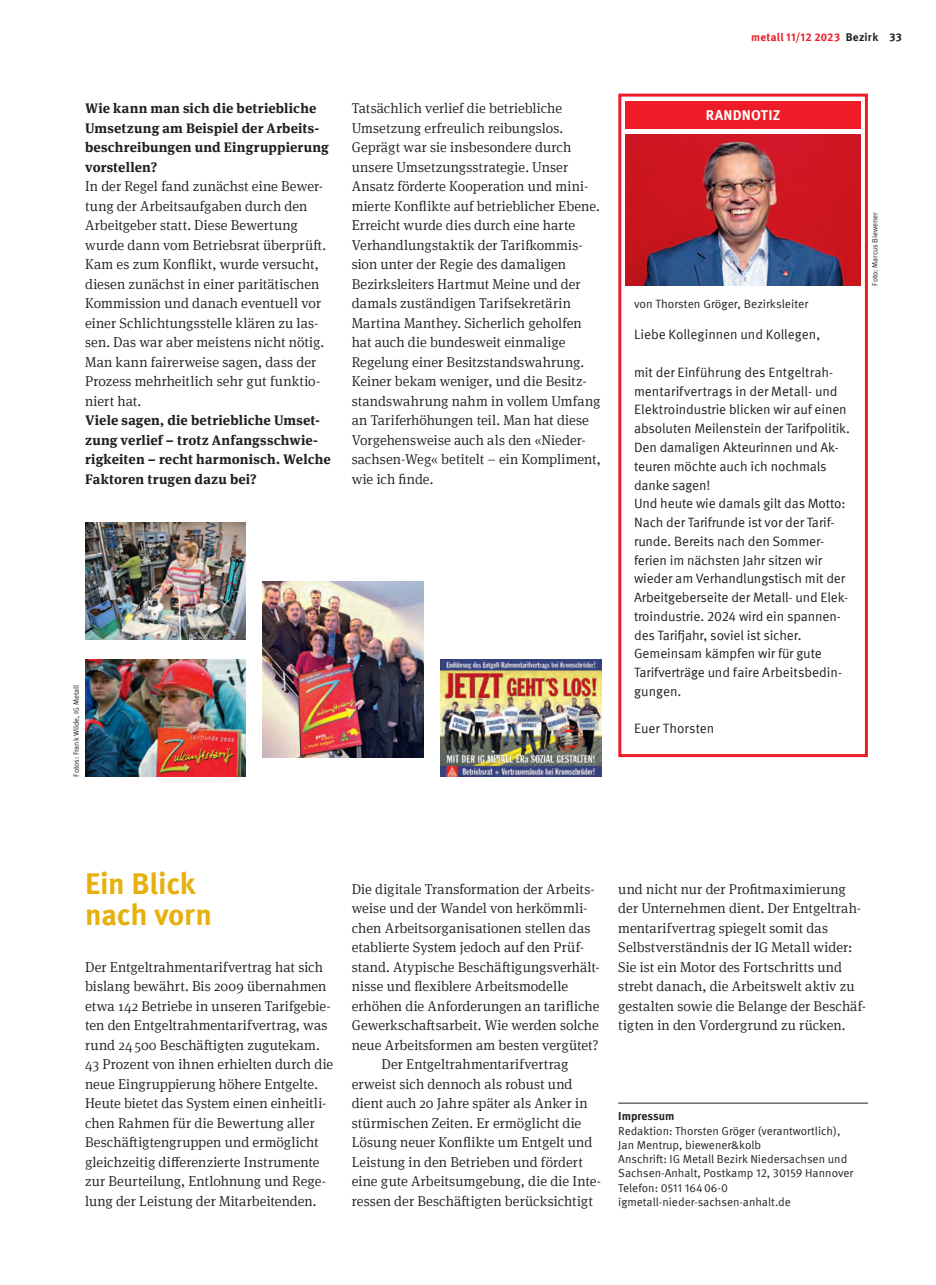
<style>
.page{position:relative;width:936px;height:1285px;background:#fff}
.page>*{position:absolute;margin:0;border:0;box-sizing:border-box;transform-origin:0 0}
.t1{font:700 30px/31.5px "Meta IGM";letter-spacing:-.01em;color:#e6b00d}
.t2{font:300 14.25px/19.5px "Meta Serif IGM";color:#231f20}
.t3{font:700 14.25px "Meta IGM";letter-spacing:.01em;color:#fff}
.t4{font:700 13.8px/19.5px "Meta Serif IGM";letter-spacing:.01em;color:#231f20}
.t5{font:13.5px/18.8px "Meta IGM";letter-spacing:-.01em;color:#231f20}
.t6{font:12px "Meta IGM";color:#231f20}
.t7{font:11.7px/14.2px "Meta IGM";color:#231f20}
.t8{font:700 11.7px "Meta IGM";letter-spacing:-.005em;color:#231f20}
.t9{font:700 11.25px "Meta IGM";letter-spacing:.015em;color:#ee1c28}
.t10{font:7.5px "Meta IGM";color:#231f20}
.s1{color:#231f20}
</style>
<div class="page">
<hr style="left:618px;top:1102px;width:249px;height:1px;background:#231f20">
<div style="left:625px;top:101px;width:235px;height:28px;background:#ee1c28"></div>
<div style="left:618px;top:94px;width:249px;height:663px;border:3px solid #ee1c28"></div>
<img style="left:625px;top:134px;width:235px;height:152px">
<img style="left:85px;top:523px;width:161px;height:117px">
<img style="left:263px;top:581px;width:160px;height:176px">
<img style="left:85px;top:659px;width:161px;height:117px">
<img style="left:440px;top:659px;width:161px;height:117px">
<p class="t4" style="left:85px;top:97px;width:245px">Wie kann man sich die betriebliche<br>Umsetzung am Beispiel der Arbeits&shy;beschreibungen und Eingruppierung vorstellen?</p>
<p class="t2" style="left:85px;top:176px;width:242px">In der Regel fand zunächst eine Bewer&shy;tung der Arbeitsaufgaben durch den Arbeitgeber statt. Diese Bewertung wurde dann vom Betriebsrat überprüft.<br>Kam es zum Konflikt, wurde versucht, diesen zunächst in einer paritätischen Kommission und danach eventuell vor einer Schlichtungsstelle klären zu las&shy;sen. Das war aber meistens nicht nötig.<br>Man kann fairerweise sagen, dass der Prozess mehrheitlich sehr gut funktio&shy;niert hat.</p>
<p class="t4" style="left:85px;top:409px;width:247px">Viele sagen, die betriebliche Umset&shy;zung verlief – trotz Anfangsschwie&shy;rigkeiten – recht harmonisch. Welche Faktoren trugen dazu bei?</p>
<p class="t2" style="left:351px;top:98px;width:251px">Tatsächlich verlief die betriebliche Umsetzung erfreulich reibungslos.<br>Geprägt war sie insbesondere durch unsere Umsetzungsstrategie. Unser Ansatz förderte Kooperation und mini&shy;mierte Konflikte auf betrieblicher Ebene.<br>Erreicht wurde dies durch eine harte Verhandlungstaktik der Tarifkommis&shy;sion unter der Regie des damaligen Bezirksleiters Hartmut Meine und der damals zuständigen Tarifsekretärin Martina Manthey. Sicherlich geholfen hat auch die bundesweit einmalige Regelung einer Besitzstandswahrung.<br>Keiner bekam weniger, und die Besitz&shy;standswahrung nahm in vollem Umfang an Tariferhöhungen teil. Man hat diese Vorgehensweise auch als den «Nieder&shy;sachsen-Weg« betitelt – ein Kompliment, wie ich finde.</p>
<p class="t10" style="left:70px;top:776px;width:93px;rotate:-90deg">Fotos: Frank Wilde, IG Metall</p>
<p class="t9" style="left:751px;top:28px;width:152px">metall 11/12 2023 <span class="s1">Bezirk 33</span></p>
<p class="t3" style="left:705px;top:103px;width:76px">RANDNOTIZ</p>
<p class="t6" style="left:634px;top:295px;width:176px">von Thorsten Gröger, Bezirksleiter</p>
<p class="t5" style="left:634px;top:324px;width:188px">Liebe Kolleginnen und Kollegen,</p>
<p class="t5" style="left:634px;top:362px;width:217px">mit der Einführung des Entgeltrah&shy;mentarifvertrags in der Metall- und Elektroindustrie blicken wir auf einen absoluten Meilenstein der Tarifpolitik.<br>Den damaligen Akteurinnen und Ak&shy;teuren möchte auch ich nochmals danke sagen!<br>Und heute wie damals gilt das Motto:<br>Nach der Tarifrunde ist vor der Tarif&shy;runde. Bereits nach den Sommer&shy;ferien im nächsten Jahr sitzen wir wieder am Verhandlungstisch mit der Arbeitgeberseite der Metall- und Elek&shy;troindustrie. 2024 wird ein spannen&shy;des Tarifjahr, soviel ist sicher.<br>Gemeinsam kämpfen wir für gute Tarifverträge und faire Arbeitsbedin&shy;gungen.</p>
<p class="t5" style="left:634px;top:718px;width:82px">Euer Thorsten</p>
<p class="t10" style="left:869px;top:285px;width:75px;rotate:-90deg">Foto: Marcus Biewener</p>
<h1 class="t1" style="left:85px;top:865px;width:128px">Ein Blick nach vorn</h1>
<p class="t2" style="left:85px;top:956px;width:250px">Der Entgeltrahmentarifvertrag hat sich bislang bewährt. Bis 2009 übernahmen etwa 142 Betriebe in unseren Tarifgebie&shy;ten den Entgeltrahmentarifvertrag, was rund 24500 Beschäftigten zugutekam.<br>43 Prozent von ihnen erhielten durch die neue Eingruppierung höhere Entgelte.<br>Heute bietet das System einen einheitli&shy;chen Rahmen für die Bewertung aller Beschäftigtengruppen und ermöglicht gleichzeitig differenzierte Instrumente zur Beurteilung, Entlohnung und Rege&shy;lung der Leistung der Mitarbeitenden.</p>
<p class="t2" style="left:351px;top:878px;width:244px">Die digitale Transformation der Arbeits-</p>
<p class="t2" style="left:351px;top:897px;width:237px">weise und der Wandel von herkömmli-</p>
<p class="t2" style="left:351px;top:917px;width:240px">chen Arbeitsorganisationen stellen das</p>
<p class="t2" style="left:351px;top:936px;width:234px">etablierte System jedoch auf den Prüf-</p>
<p class="t2" style="left:351px;top:956px;width:250px">stand. Atypische Beschäftigungsverhält-</p>
<p class="t2" style="left:351px;top:975px;width:218px">nisse und flexiblere Arbeitsmodelle</p>
<p class="t2" style="left:351px;top:995px;width:249px">erhöhen die Anforderungen an tarifliche</p>
<p class="t2" style="left:351px;top:1014px;width:249px">Gewerkschaftsarbeit. Wie werden solche</p>
<p class="t2" style="left:351px;top:1034px;width:248px">neue Arbeitsformen am besten vergütet?</p>
<p class="t2" style="left:381px;top:1053px;width:188px">Der Entgeltrahmentarifvertrag</p>
<p class="t2" style="left:351px;top:1073px;width:222px">erweist sich dennoch als robust und</p>
<p class="t2" style="left:351px;top:1092px;width:237px">dient auch 20 Jahre später als Anker in</p>
<p class="t2" style="left:351px;top:1112px;width:231px">stürmischen Zeiten. Er ermöglicht die</p>
<p class="t2" style="left:351px;top:1131px;width:242px">Lösung neuer Konflikte um Entgelt und</p>
<p class="t2" style="left:351px;top:1151px;width:233px">Leistung in den Betrieben und fördert</p>
<p class="t2" style="left:351px;top:1170px;width:251px">eine gute Arbeitsumgebung, die die Inte-</p>
<p class="t2" style="left:351px;top:1190px;width:243px">ressen der Beschäftigten berücksichtigt</p>
<p class="t2" style="left:618px;top:878px;width:249px">und nicht nur der Profitmaximierung der Unternehmen dient. Der Entgeltrah&shy;mentarifvertrag spiegelt somit das Selbstverständnis der IG Metall wider:<br>Sie ist ein Motor des Fortschritts und strebt danach, die Arbeitswelt aktiv zu gestalten sowie die Belange der Beschäf&shy;tigten in den Vordergrund zu rücken.</p>
<p class="t8" style="left:618px;top:1106px;width:58px">Impressum</p>
<p class="t7" style="left:618px;top:1122px;width:236px">Redaktion: Thorsten Gröger (verantwortlich), Jan Mentrup, biewener&amp;kolb<br>Anschrift: IG Metall Bezirk Niedersachsen und Sachsen-Anhalt, Postkamp 12, 30159 Hannover Telefon: 0511 16406-0 igmetall-nieder-sachsen-anhalt.de</p>
</div>
